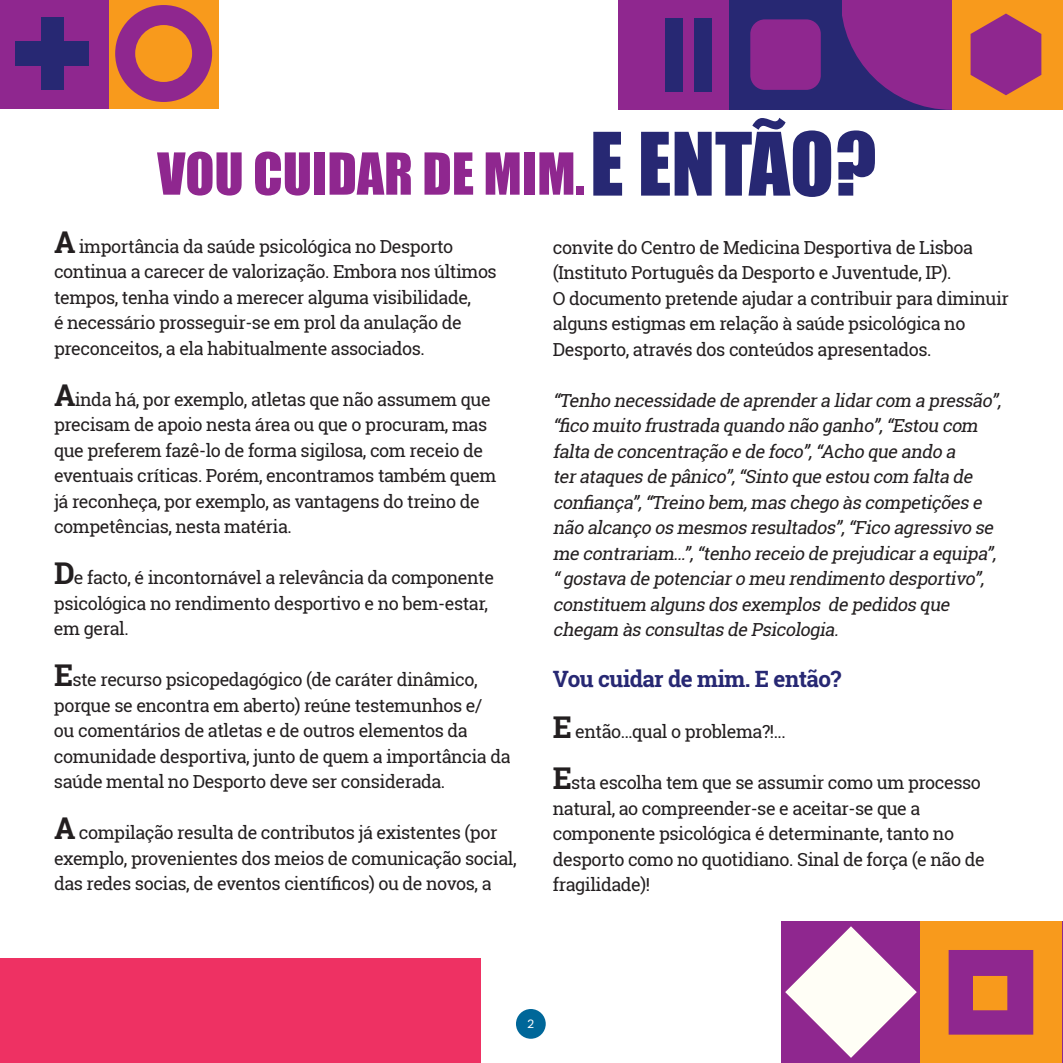
<style>
.page{position:relative;width:1063px;height:1063px;background:#fff}
.page>*{position:absolute;margin:0;border:0;box-sizing:border-box;transform-origin:0 0}
.t1{font:53.4px "Impact";color:#8f278f}
.t2{font:700 22.5px "Roboto Slab";letter-spacing:-.025em;color:#272873}
.t3{font:18px/25.5px "Roboto Slab";letter-spacing:-.025em;color:#231f20}
.t4{font:italic 18px/25.5px "Roboto Slab";color:#231f20}
.t5{font:12px "Kerox Non Commercial";color:#fff}
.s1{font-size:80.7px;color:#272873}
.s2{font-weight:700;font-size:30px}
</style>
<div class="page">
<div style="left:516px;top:1009px;width:30px;height:30px;background:#006799;border-radius:50%"></div>
<div style="left:0;top:959px;width:480px;height:104px;background:#ee3163"></div>
<div style="left:109px;top:0;width:110px;height:109px;background:#f89a1c"></div>
<div style="left:0;top:0;width:109px;height:109px;background:#8f278f"></div>
<svg style="left:115px;top:5px;width:97px;height:97px"></svg>
<div style="left:15px;top:42px;width:74px;height:24px;background:#272873"></div>
<div style="left:41px;top:17px;width:23px;height:72px;background:#272873"></div>
<div style="left:619px;top:0;width:110px;height:109px;background:#8f278f"></div>
<svg style="left:841px;top:0;width:112px;height:110px;background:#792887"></svg>
<div style="left:729px;top:0;width:112px;height:109px;background:#272873"></div>
<div style="left:750px;top:19px;width:71px;height:71px;background:#8f278f;border-radius:15px"></div>
<div style="left:953px;top:0;width:110px;height:109px;background:#f89a1c"></div>
<div style="left:665px;top:18px;width:18px;height:73px;background:#272873"></div>
<div style="left:694px;top:18px;width:17px;height:73px;background:#272873"></div>
<svg style="left:971px;top:14px;width:70px;height:81px"></svg>
<div style="left:781px;top:922px;width:139px;height:141px;background:#8f278f"></div>
<svg style="left:785px;top:926px;width:132px;height:132px"></svg>
<hr style="left:1062px;top:922px;width:1px;height:141px;background:#8f278f">
<div style="left:920px;top:922px;width:142px;height:141px;background:#f89a1c"></div>
<svg style="left:949px;top:950px;width:84px;height:85px"></svg>
<h1 class="t1" style="left:157px;top:132px;width:721px">VOU CUIDAR DE MIM.<span class="s1">E ENTÃO?</span></h1>
<p class="t3" style="left:54px;top:233px;width:444px"><span class="s2">A</span> importância da saúde psicológica no Desporto continua a carecer de valorização. Embora nos últimos tempos, tenha vindo a merecer alguma visibilidade,<br>é necessário prosseguir-se em prol da anulação de preconceitos, a ela habitualmente associados.</p>
<p class="t3" style="left:54px;top:386px;width:444px"><span class="s2">A</span>inda há, por exemplo, atletas que não assumem que precisam de apoio nesta área ou que o procuram, mas que preferem fazê-lo de forma sigilosa, com receio de eventuais críticas. Porém, encontramos também quem já reconheça, por exemplo, as vantagens do treino de competências, nesta matéria.</p>
<p class="t3" style="left:54px;top:565px;width:442px"><span class="s2">D</span>e facto, é incontornável a relevância da componente psicológica no rendimento desportivo e no bem-estar, em geral.</p>
<p class="t3" style="left:54px;top:667px;width:458px"><span class="s2">E</span>ste recurso psicopedagógico (de caráter dinâmico, porque se encontra em aberto) reúne testemunhos e/<br>ou comentários de atletas e de outros elementos da comunidade desportiva, junto de quem a importância da saúde mental no Desporto deve ser considerada.</p>
<p class="t3" style="left:54px;top:820px;width:464px"><span class="s2">A</span> compilação resulta de contributos já existentes (por exemplo, provenientes dos meios de comunicação social, das redes socias, de eventos científicos) ou de novos, a</p>
<p class="t3" style="left:553px;top:234px;width:458px">convite do Centro de Medicina Desportiva de Lisboa (Instituto Português da Desporto e Juventude, IP).<br>O documento pretende ajudar a contribuir para diminuir alguns estigmas em relação à saúde psicológica no Desporto, através dos conteúdos apresentados.</p>
<p class="t4" style="left:553px;top:387px;width:454px">“Tenho necessidade de aprendera lidarcom a pressão”, “fico muito frustrada quando não ganho”,“Estou com falta de concentração e de foco”,“Acho que ando a terataquesde pânico”,“Sinto que estou com falta de confiança”,“Treino bem,maschego àscompetiçõese não alcanço osmesmosresultados”,“Fico agressivo se me contrariam…”,“tenho receio de prejudicara equipa”, “gostava de potenciaro meu rendimento desportivo”, constituem algunsdosexemplos de pedidosque chegam àsconsultasde Psicologia.</p>
<p class="t2" style="left:553px;top:664px;width:290px">Vou cuidar de mim. E então?</p>
<p class="t3" style="left:553px;top:719px;width:235px"><span class="s2">E</span> então…qual o problema?!...</p>
<p class="t3" style="left:553px;top:770px;width:433px"><span class="s2">E</span>sta escolha tem que se assumir como um processo natural, ao compreender-se e aceitar-se que a componente psicológica é determinante, tanto no desporto como no quotidiano. Sinal de força (e não de fragilidade)!</p>
<p class="t5" style="left:527px;top:1015px;width:8px">2</p>
</div>
